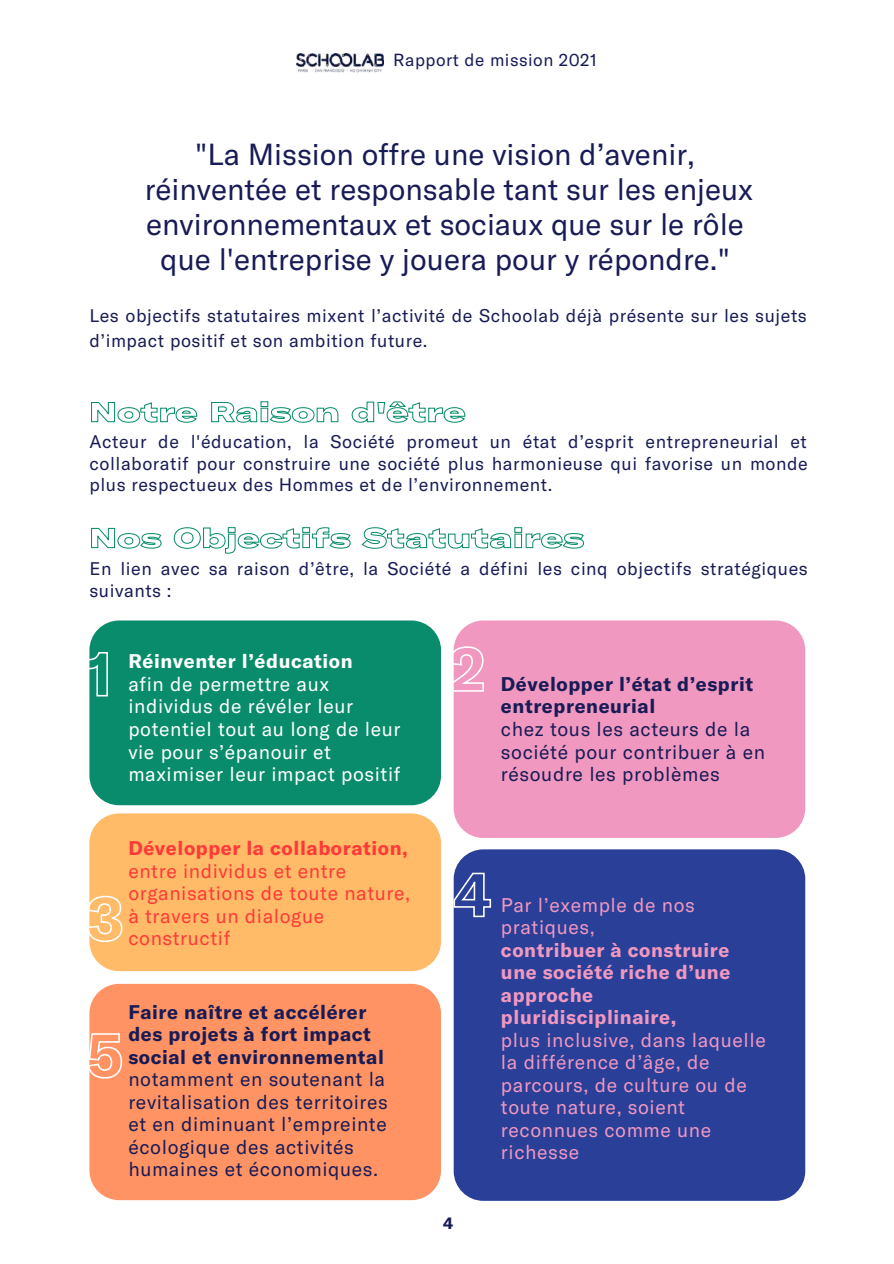
<style>
.page{position:relative;width:894px;height:1264px;background:#fff}
.page>*{position:absolute;margin:0;border:0;box-sizing:border-box;transform-origin:0 0}
.t1{font:30px/35px "GT America";color:#181b56;text-align:center}
.t2{font:19.5px/22.5px "GT America";letter-spacing:.03em;color:#181b56}
.t3{font:19.5px/22.5px "GT America";letter-spacing:.03em;color:#f098c0}
.t4{font:19.5px/22.5px "GT America";letter-spacing:.03em;color:#fff}
.t5{font:700 19.5px/22.5px "GT America";letter-spacing:.03em;color:#181b56}
.t6{font:19.5px/22.5px "GT America";letter-spacing:.03em;color:#ff3939}
.t7{font:700 19.5px/22.5px "GT America";letter-spacing:.03em;color:#f098c0}
.t8{font:700 19.5px "GT America";letter-spacing:.03em;color:#ff3939}
.t9{font:700 19.5px "GT America";letter-spacing:.03em;color:#fff}
.t10{font:18px/21.5px "GT America";letter-spacing:.03em;color:#181b56}
.t11{font:17.25px "GT America";letter-spacing:.03em;color:#181b56}
.t12{font:700 16.5px "GT America";color:#181b56}
</style>
<div class="page">
<img style="left:297px;top:54px;width:87px;height:19px">
<div style="left:89px;top:983px;width:352px;height:217px;background:#ff9364;border-radius:30px"></div>
<div style="left:453px;top:620px;width:352px;height:218px;background:#f098c0;border-radius:30px"></div>
<div style="left:89px;top:620px;width:352px;height:185px;background:#088c6b;border-radius:30px"></div>
<svg style="left:89px;top:651px;width:19px;height:46px"></svg>
<svg style="left:453px;top:645px;width:31px;height:47px"></svg>
<div style="left:453px;top:849px;width:352px;height:351px;background:#293f98;border-radius:30px"></div>
<svg style="left:91px;top:401px;width:375px;height:22px"></svg>
<svg style="left:91px;top:527px;width:493px;height:27px"></svg>
<div style="left:89px;top:813px;width:352px;height:158px;background:#ffbb67;border-radius:30px"></div>
<svg style="left:453px;top:871px;width:38px;height:47px"></svg>
<svg style="left:89px;top:895px;width:34px;height:47px"></svg>
<svg style="left:89px;top:1032px;width:34px;height:47px"></svg>
<p class="t11" style="left:393px;top:48px;width:205px">Rapport de mission 2021</p>
<h1 class="t1" style="left:145px;top:136px;width:609px">"La Mission offre une vision d’avenir, réinventée et responsable tant sur les enjeux environnementaux et sociaux que sur le rôle que l'entreprise y jouera pour y répondre."</h1>
<p class="t10" style="left:89px;top:302px;width:718px;line-height:24.8px">Les objectifs statutaires mixent l’activité de Schoolab déjà présente sur les sujets d’impact positif et son ambition future.</p>
<p class="t10" style="left:89px;top:430px;width:719px;text-align:justify">Acteur de l'éducation, la Société promeut un état d’esprit entrepreneurial et collaboratif pour construire une société plus harmonieuse qui favorise un monde plus respectueux des Hommes et de l’environnement.</p>
<p class="t10" style="left:89px;top:557px;width:719px">En lien avec sa raison d’être, la Société a défini les cinq objectifs stratégiques suivants :</p>
<p class="t9" style="left:128px;top:648px;width:226px">Réinventer l’éducation</p>
<p class="t4" style="left:128px;top:671px;width:273px">afin de permettre aux individus de révéler leur potentiel tout au long de leur vie pour s’épanouir et maximiser leur impact positif</p>
<p class="t8" style="left:128px;top:835px;width:281px">Développer la collaboration,</p>
<p class="t6" style="left:128px;top:858px;width:283px">entre individus et entre organisations de toute nature, à travers un dialogue constructif</p>
<p class="t5" style="left:128px;top:999px;width:257px">Faire naître et accélérer des projets à fort impact social et environnemental</p>
<p class="t2" style="left:128px;top:1067px;width:261px">notamment en soutenant la revitalisation des territoires et en diminuant l’empreinte écologique des activités humaines et économiques.</p>
<p class="t12" style="left:443px;top:1212px;width:11px">4</p>
<p class="t5" style="left:501px;top:671px;width:253px">Développer l’état d’esprit entrepreneurial</p>
<p class="t2" style="left:501px;top:717px;width:265px">chez tous les acteurs de la société pour contribuer à en résoudre les problèmes</p>
<p class="t3" style="left:501px;top:892px;width:195px">Par l’exemple de nos pratiques,</p>
<p class="t7" style="left:501px;top:937px;width:231px">contribuer à construire une société riche d’une approche pluridisciplinaire,</p>
<p class="t3" style="left:501px;top:1027px;width:266px">plus inclusive, dans laquelle la différence d’âge, de parcours, de culture ou de toute nature, soient reconnues comme une richesse</p>
</div>
